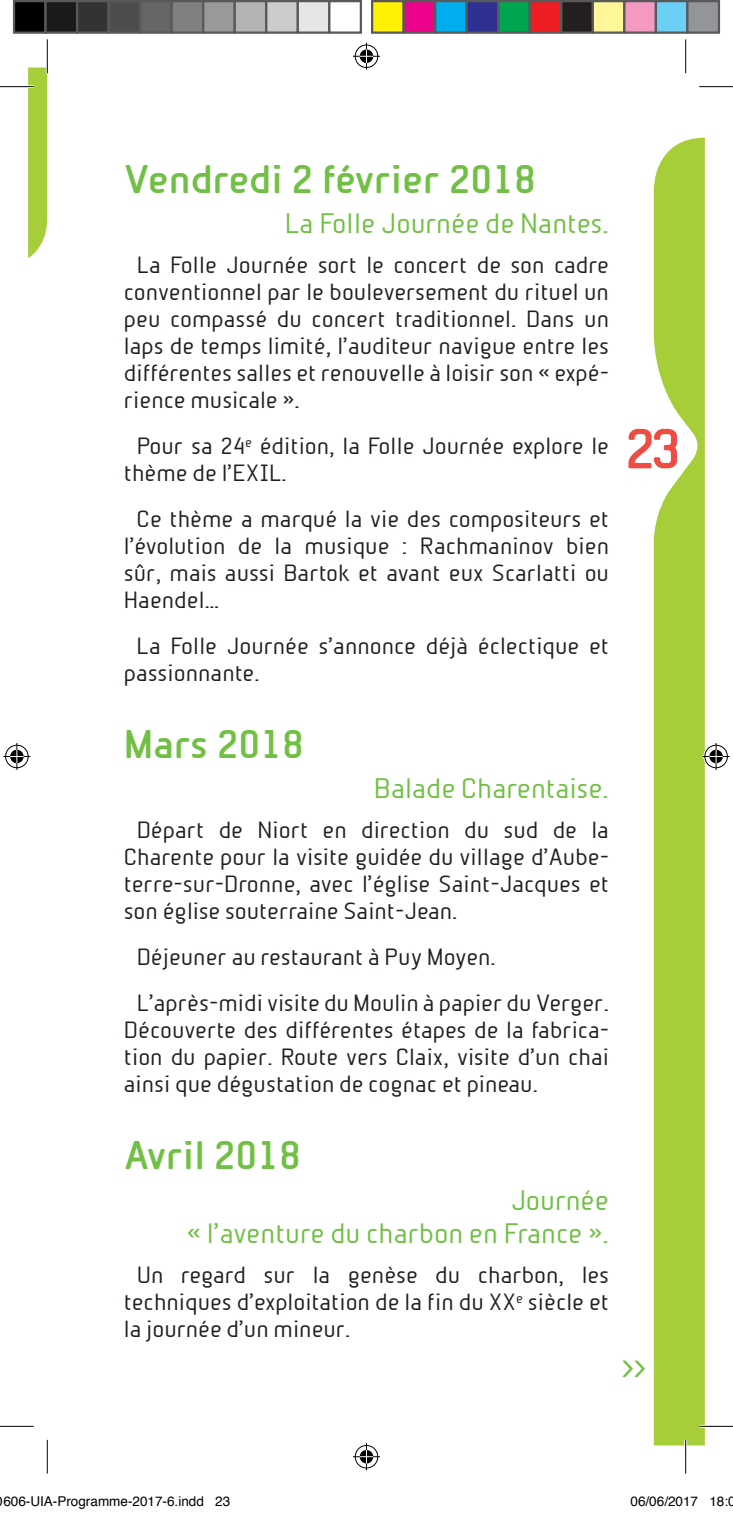
<style>
.page{position:relative;width:733px;height:1513px;background:#fff}
.page>*{position:absolute;margin:0;border:0;box-sizing:border-box;transform-origin:0 0}
.t1{font:700 54px "Beta Sans";color:#ef4d44}
.t2{font:700 38.25px "Beta Sans";color:#71bf44}
.t3{font:27px/33.8px "Beta Sans";color:#71bf44;text-align:right}
.t4{font:22.5px/27px "Beta Sans";color:#231f20;text-align:justify}
.t5{font:700 22.5px "Beta Semi";color:#71bf44}
.t6{font:13.5px "Helvetica";color:#000}
</style>
<div class="page">
<svg style="left:28px;top:67px;width:19px;height:191px;background:#abd145"></svg>
<svg style="left:653px;top:138px;width:51px;height:1307px;background:#acd148"></svg>
<hr style="left:0;top:85px;width:34px;height:3px;background:#fff">
<hr style="left:699px;top:1425px;width:33px;height:2px;background:#fff">
<hr style="left:46px;top:39px;width:3px;height:34px;background:#fff">
<hr style="left:684px;top:1439px;width:2px;height:34px;background:#fff">
<hr style="left:0;top:86px;width:34px;height:1px;background:#000">
<hr style="left:699px;top:86px;width:33px;height:1px;background:#000">
<hr style="left:0;top:1426px;width:34px;height:1px;background:#000">
<hr style="left:699px;top:1426px;width:33px;height:1px;background:#000">
<hr style="left:47px;top:39px;width:1px;height:34px;background:#000">
<hr style="left:47px;top:1439px;width:1px;height:34px;background:#000">
<hr style="left:685px;top:39px;width:1px;height:34px;background:#000">
<hr style="left:685px;top:1439px;width:1px;height:34px;background:#000">
<svg style="left:353px;top:43px;width:27px;height:27px"></svg>
<svg style="left:353px;top:1443px;width:27px;height:27px"></svg>
<svg style="left:3px;top:743px;width:27px;height:27px"></svg>
<svg style="left:702px;top:743px;width:27px;height:27px"></svg>
<div style="left:14px;top:1px;width:32px;height:32px;background:#000"></div>
<div style="left:13px;top:0;width:34px;height:34px;border:2px solid #595959"></div>
<div style="left:46px;top:1px;width:31px;height:32px;background:#1a1a1a"></div>
<div style="left:44px;top:0;width:34px;height:34px;border:2px solid #595959"></div>
<div style="left:77px;top:1px;width:32px;height:32px;background:#333"></div>
<div style="left:76px;top:0;width:34px;height:34px;border:2px solid #595959"></div>
<div style="left:109px;top:1px;width:31px;height:32px;background:#4d4d4d"></div>
<div style="left:107px;top:0;width:34px;height:34px;border:2px solid #595959"></div>
<div style="left:140px;top:1px;width:32px;height:32px;background:#666"></div>
<div style="left:139px;top:0;width:34px;height:34px;border:2px solid #595959"></div>
<div style="left:172px;top:1px;width:31px;height:32px;background:#808080"></div>
<div style="left:170px;top:0;width:34px;height:34px;border:2px solid #595959"></div>
<div style="left:203px;top:1px;width:32px;height:32px;background:#999"></div>
<div style="left:202px;top:0;width:34px;height:34px;border:2px solid #595959"></div>
<div style="left:235px;top:1px;width:31px;height:32px;background:#b3b3b3"></div>
<div style="left:233px;top:0;width:34px;height:34px;border:2px solid #595959"></div>
<div style="left:266px;top:1px;width:32px;height:32px;background:#ccc"></div>
<div style="left:265px;top:0;width:34px;height:34px;border:2px solid #595959"></div>
<div style="left:298px;top:1px;width:31px;height:32px;background:#e6e6e6"></div>
<div style="left:296px;top:0;width:34px;height:34px;border:2px solid #595959"></div>
<div style="left:328px;top:0;width:34px;height:34px;border:2px solid #595959"></div>
<div style="left:372px;top:1px;width:31px;height:32px;background:#fff101"></div>
<div style="left:371px;top:0;width:33px;height:34px;border:2px solid #595959"></div>
<div style="left:403px;top:1px;width:32px;height:32px;background:#ed028c"></div>
<div style="left:402px;top:0;width:34px;height:34px;border:2px solid #595959"></div>
<div style="left:435px;top:1px;width:31px;height:32px;background:#00aeef"></div>
<div style="left:434px;top:0;width:33px;height:34px;border:2px solid #595959"></div>
<div style="left:466px;top:1px;width:32px;height:32px;background:#2e3092"></div>
<div style="left:465px;top:0;width:34px;height:34px;border:2px solid #595959"></div>
<div style="left:498px;top:1px;width:31px;height:32px;background:#00a54f"></div>
<div style="left:497px;top:0;width:33px;height:34px;border:2px solid #595959"></div>
<div style="left:529px;top:1px;width:32px;height:32px;background:#ee1d23"></div>
<div style="left:528px;top:0;width:34px;height:34px;border:2px solid #595959"></div>
<div style="left:561px;top:1px;width:31px;height:32px;background:#231f20"></div>
<div style="left:560px;top:0;width:33px;height:34px;border:2px solid #595959"></div>
<div style="left:592px;top:1px;width:32px;height:32px;background:#fff79a"></div>
<div style="left:591px;top:0;width:34px;height:34px;border:2px solid #595959"></div>
<div style="left:624px;top:1px;width:31px;height:32px;background:#f499c2"></div>
<div style="left:623px;top:0;width:33px;height:34px;border:2px solid #595959"></div>
<div style="left:655px;top:1px;width:32px;height:32px;background:#6bcff6"></div>
<div style="left:654px;top:0;width:34px;height:34px;border:2px solid #595959"></div>
<div style="left:687px;top:1px;width:31px;height:32px;background:#939598"></div>
<div style="left:686px;top:0;width:33px;height:34px;border:2px solid #595959"></div>
<h2 class="t2" style="left:124px;top:157px;width:413px">Vendredi 2 février 2018</h2>
<p class="t3" style="left:285px;top:206px;width:325px">La Folle Journée de Nantes.</p>
<p class="t4" style="left:124px;top:251px;width:486px;text-indent:13px">La Folle Journée sort le concert de son cadre conventionnel par le bouleversement du rituel un peu compassé du concert traditionnel. Dans un laps de temps limité, l’auditeur navigue entre les différentes salles et renouvelle à loisir son « expé&shy;rience musicale ».</p>
<p class="t4" style="left:124px;top:432px;width:486px;text-indent:13px">Pour sa 24<sup>e</sup> édition, la Folle Journée explore le thème de l’EXIL.</p>
<p class="t4" style="left:124px;top:505px;width:486px;text-indent:13px">Ce thème a marqué la vie des compositeurs et l’évolution de la musique : Rachmaninov bien sûr, mais aussi Bartok et avant eux Scarlatti ou Haendel…</p>
<p class="t4" style="left:124px;top:633px;width:486px;text-indent:13px">La Folle Journée s’annonce déjà éclectique et passionnante.</p>
<h1 class="t1" style="left:624px;top:417px;width:58px">23</h1>
<h2 class="t2" style="left:124px;top:722px;width:181px">Mars 2018</h2>
<p class="t3" style="left:374px;top:772px;width:236px">Balade Charentaise.</p>
<p class="t4" style="left:124px;top:816px;width:486px;text-indent:13px">Départ de Niort en direction du sud de la Charente pour la visite guidée du village d’Aube&shy;terre-sur-Dronne, avec l’église Saint-Jacques et son église souterraine Saint-Jean.</p>
<p class="t4" style="left:137px;top:934px;width:473px;line-height:46.1px">Déjeuner au restaurant à Puy Moyen.<br>L’après-midi visite du Moulin à papier du Verger.</p>
<p class="t4" style="left:124px;top:1017px;width:486px">Découverte des différentes étapes de la fabrica&shy;tion du papier. Route vers Claix, visite d’un chai ainsi que dégustation de cognac et pineau.</p>
<h2 class="t2" style="left:124px;top:1133px;width:179px">Avril 2018</h2>
<p class="t3" style="left:187px;top:1183px;width:423px">Journée<br>« l’aventure du charbon en France ».</p>
<p class="t4" style="left:124px;top:1261px;width:486px;text-indent:13px">Un regard sur la genèse du charbon, les techniques d’exploitation de la fin du XX<sup>e</sup> siècle et la journée d’un mineur.</p>
<p class="t5" style="left:621px;top:1356px;width:25px">&gt;&gt;</p>
<p class="t6" style="left:3px;top:1491px;width:228px">606-UIA-Programme-2017-6.indd 23</p>
<p class="t6" style="left:630px;top:1491px;width:107px">06/06/2017 18:0</p>
</div>
